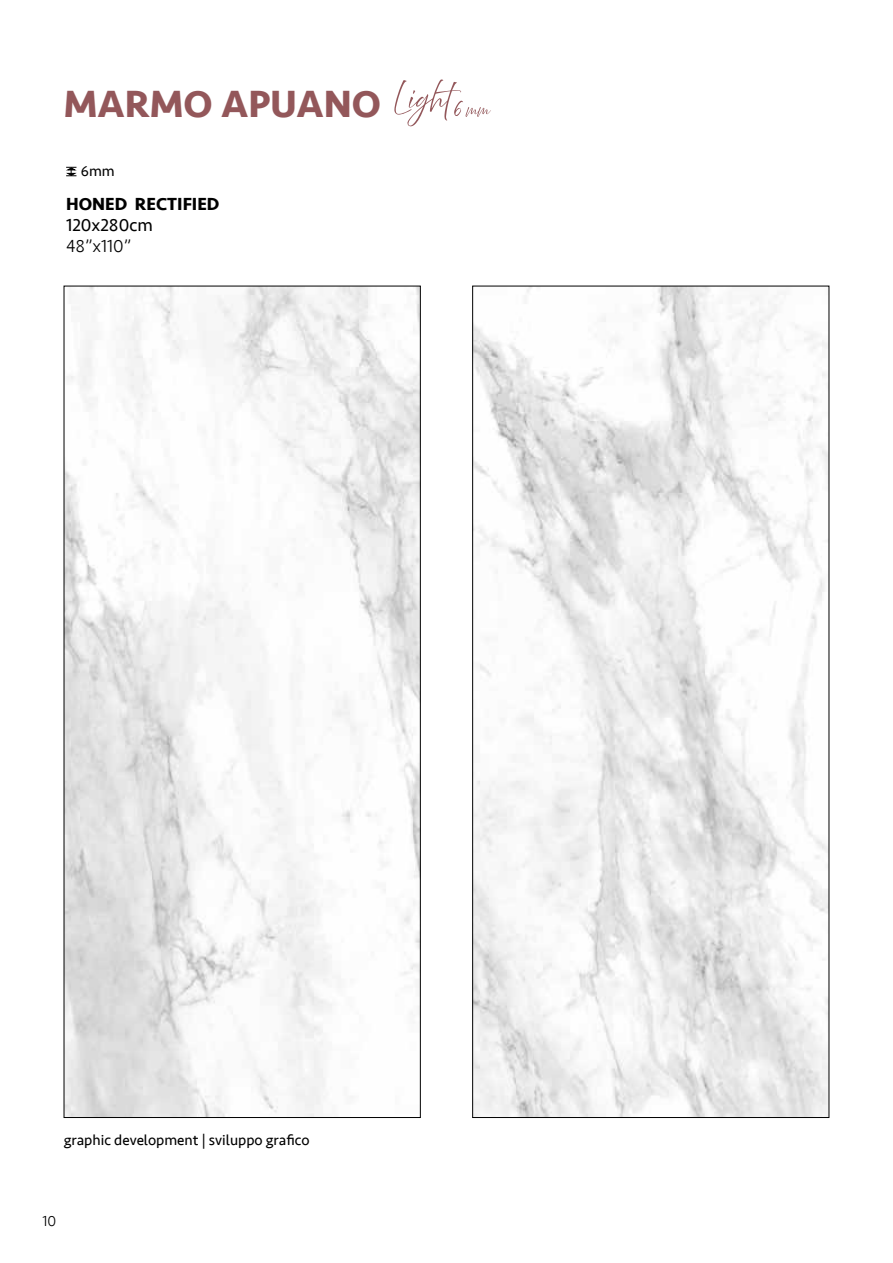
<style>
.page{position:relative;width:893px;height:1263px;background:#fff}
.page>*{position:absolute;margin:0;border:0;box-sizing:border-box;transform-origin:0 0}
.t1{font:700 39px "Seravek";color:#93575a}
.t2{font:700 18px "Seravek";color:#000}
.t3{font:18px "Seravek";color:#000}
.t4{font:300 18px "Seravek";color:#000}
.t5{font:15px "Seravek";color:#000}
.t6{font:300 15px "Seravek";color:#000}
</style>
<div class="page">
<img style="left:66px;top:288px;width:353px;height:828px">
<img style="left:474px;top:288px;width:353px;height:828px">
<svg style="left:394px;top:79px;width:97px;height:47px"></svg>
<svg style="left:66px;top:167px;width:11px;height:10px"></svg>
<h1 class="t1" style="left:64px;top:73px;width:319px">MARMO APUANO</h1>
<p class="t5" style="left:81px;top:159px;width:36px">6mm</p>
<p class="t2" style="left:66px;top:190px;width:155px">HONED RECTIFIED</p>
<p class="t3" style="left:66px;top:211px;width:88px">120x280cm</p>
<p class="t4" style="left:66px;top:235px;width:67px">48”x110”</p>
<p class="t5" style="left:64px;top:1128px;width:247px">graphic development | sviluppo grafico</p>
<p class="t6" style="left:43px;top:1212px;width:15px">10</p>
</div>
